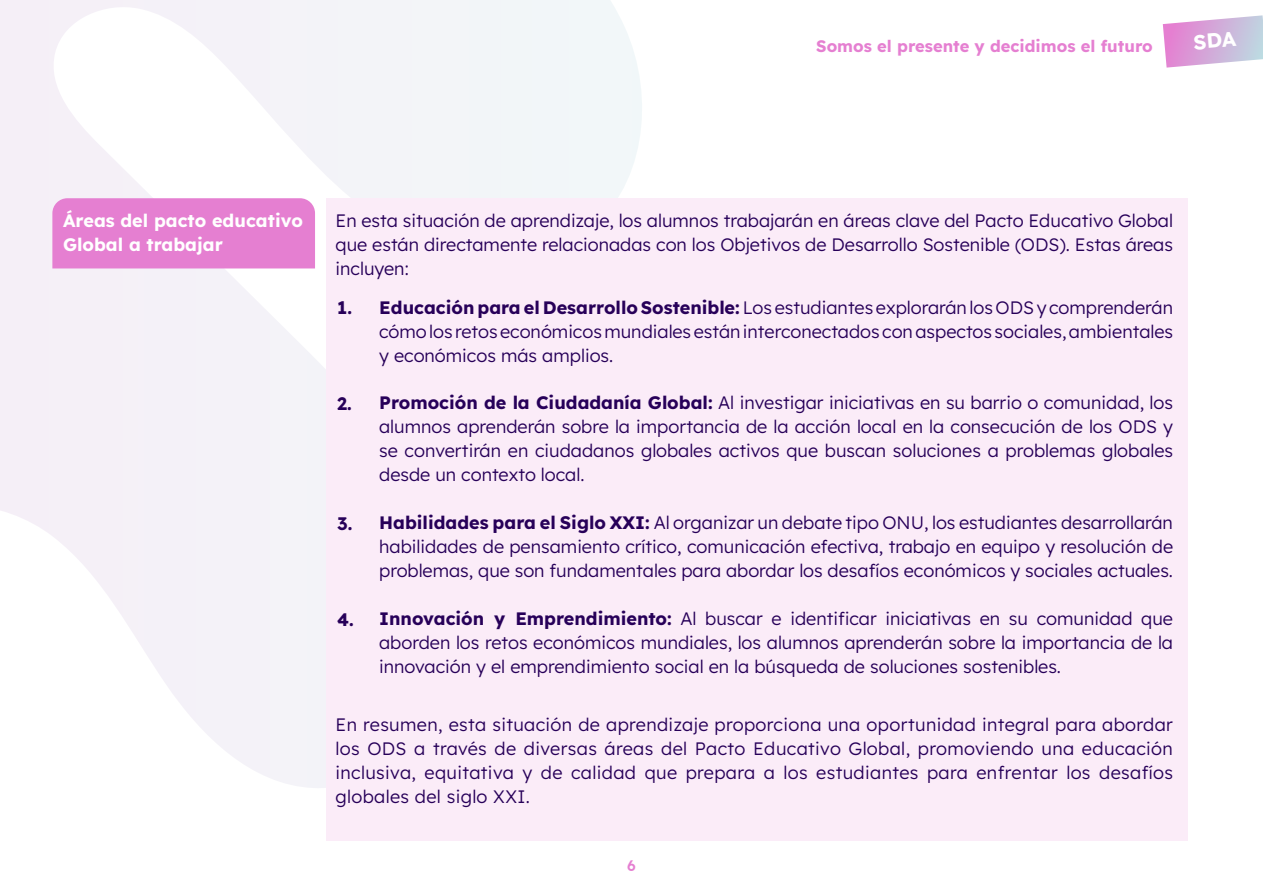
<style>
.page{position:relative;width:1263px;height:893px;background:#fff}
.page>*{position:absolute;margin:0;border:0;box-sizing:border-box;transform-origin:0 0}
.t1{font:300 18px/24px "Lexend";color:#270059;text-align:justify}
.t2{font:700 18px/24px "Lexend";color:#fff}
.t3{font:700 18px "Lexend";color:#270059}
.t4{font:700 16.5px "Lexend";color:#e57fd1}
.t5{font:600 15px "Lexend";color:#e57fd1}
.s1{font-weight:700}
</style>
<div class="page">
<svg style="left:0;top:0;width:642px;height:790px"></svg>
<div style="left:52px;top:198px;width:263px;height:70px;background:#e57fd1"></div>
<div style="left:327px;top:198px;width:861px;height:642px;background:#fbecf8"></div>
<svg style="left:1163px;top:15px;width:100px;height:53px"></svg>
<p class="t4" style="left:816px;top:34px;width:338px">Somos el presente y decidimos el futuro</p>
<p class="t2" style="left:63px;top:207px;width:241px">Áreas del pacto educativo<br>Global a trabajar</p>
<p class="t1" style="left:336px;top:207px;width:839px">En esta situación de aprendizaje, los alumnos trabajarán en áreas clave del Pacto Educativo Global que están directamente relacionadas con los Objetivos de Desarrollo Sostenible (ODS). Estas áreas incluyen:</p>
<p class="t3" style="left:337px;top:295px;width:16px">1.</p>
<p class="t3" style="left:337px;top:391px;width:16px">2.</p>
<p class="t3" style="left:337px;top:511px;width:17px">3.</p>
<p class="t3" style="left:337px;top:607px;width:18px">4.</p>
<p class="t1" style="left:379px;top:294px;width:795px"><span class="s1">Educación para el Desarrollo Sostenible:</span> Los estudiantes explorarán los ODS y comprenderán cómo los retos económicos mundiales están interconectados con aspectos sociales, ambientales y económicos más amplios.</p>
<p class="t1" style="left:379px;top:390px;width:795px"><span class="s1">Promoción de la Ciudadanía Global:</span> Al investigar iniciativas en su barrio o comunidad, los alumnos aprenderán sobre la importancia de la acción local en la consecución de los ODS y se convertirán en ciudadanos globales activos que buscan soluciones a problemas globales desde un contexto local.</p>
<p class="t1" style="left:379px;top:510px;width:795px"><span class="s1">Habilidades para el Siglo XXI:</span> Al organizar un debate tipo ONU, los estudiantes desarrollarán habilidades de pensamiento crítico, comunicación efectiva, trabajo en equipo y resolución de problemas, que son fundamentales para abordar los desafíos económicos y sociales actuales.</p>
<p class="t1" style="left:379px;top:606px;width:795px"><span class="s1">Innovación y Emprendimiento:</span> Al buscar e identificar iniciativas en su comunidad que aborden los retos económicos mundiales, los alumnos aprenderán sobre la importancia de la innovación y el emprendimiento social en la búsqueda de soluciones sostenibles.</p>
<p class="t1" style="left:336px;top:711px;width:839px">En resumen, esta situación de aprendizaje proporciona una oportunidad integral para abordar los ODS a través de diversas áreas del Pacto Educativo Global, promoviendo una educación inclusiva, equitativa y de calidad que prepara a los estudiantes para enfrentar los desafíos globales del siglo XXI.</p>
<p class="t5" style="left:627px;top:855px;width:10px">6</p>
</div>
